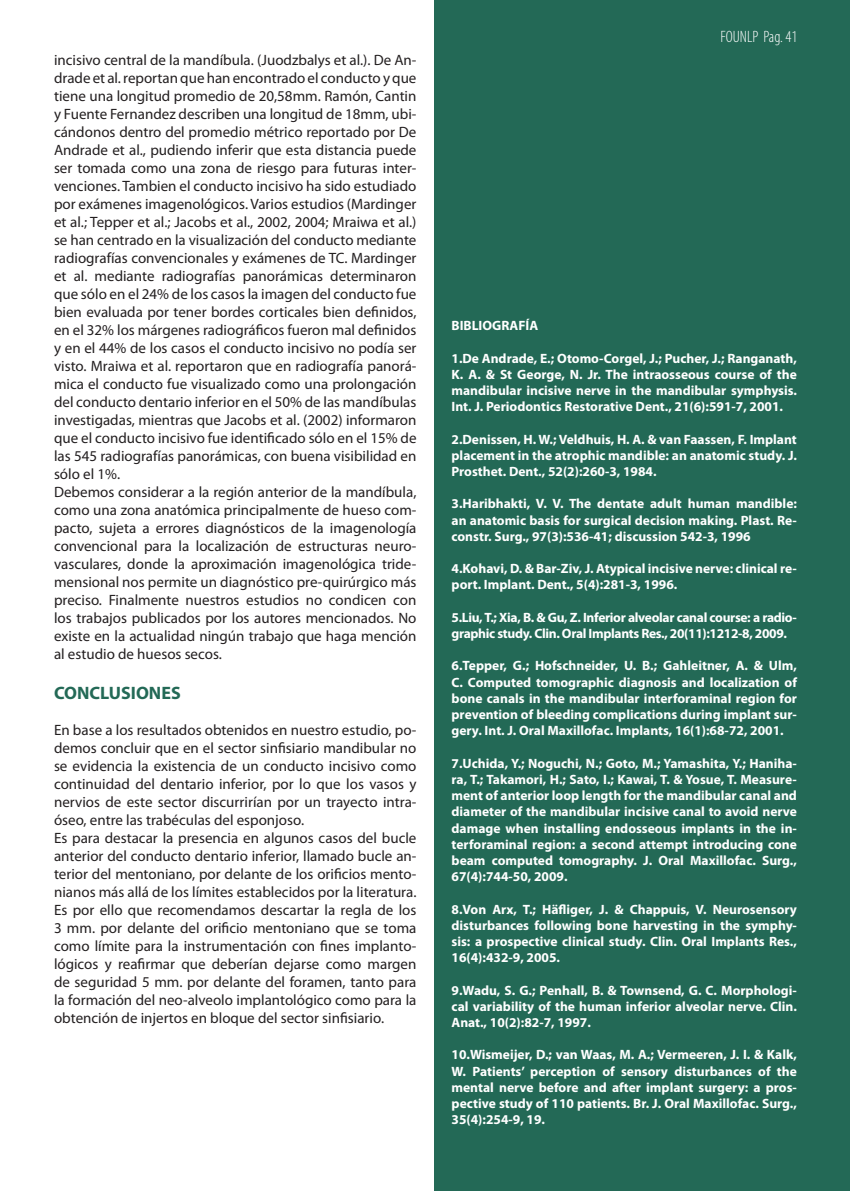
<style>
.page{position:relative;width:851px;height:1191px;background:#fff}
.page>*{position:absolute;margin:0;border:0;box-sizing:border-box;transform-origin:0 0}
.t1{font:700 18px "Myriad Pro";color:#236956}
.t2{font:300 condensed 16.5px "Myriad Pro";color:#fff}
.t3{font:15px/18px "Myriad Pro";color:#231f20;text-align:justify}
.t4{font:700 13.5px/16.2px "Myriad Pro";color:#fff;text-align:justify}
.t5{font:700 13.5px/16.2px "Myriad Pro";letter-spacing:-.025em;color:#fff}
</style>
<div class="page">
<div style="left:434px;top:0;width:416px;height:1191px;background:#236956"></div>
<p class="t3" style="left:54px;top:51px;width:364px">incisivo central de la mandíbula. (Juodzbalys et al.). De An&shy;drade et al. reportan que han encontrado el conducto y que tiene una longitud promedio de 20,58mm. Ramón, Cantin y Fuente Fernandez describen una longitud de 18mm, ubi&shy;cándonos dentro del promedio métrico reportado por De Andrade et al., pudiendo inferir que esta distancia puede ser tomada como una zona de riesgo para futuras inter&shy;venciones. Tambien el conducto incisivo ha sido estudiado por exámenes imagenológicos. Varios estudios (Mardinger et al.; Tepper et al.; Jacobs et al., 2002, 2004; Mraiwa et al.) se han centrado en la visualización del conducto mediante radiografías convencionales y exámenes de TC. Mardinger et al. mediante radiografías panorámicas determinaron que sólo en el 24% de los casos la imagen del conducto fue bien evaluada por tener bordes corticales bien definidos, en el 32% los márgenes radiográficos fueron mal definidos y en el 44% de los casos el conducto incisivo no podía ser visto. Mraiwa et al. reportaron que en radiografía panorá&shy;mica el conducto fue visualizado como una prolongación del conducto dentario inferior en el 50% de las mandíbulas investigadas, mientras que Jacobs et al. (2002) informaron que el conducto incisivo fue identificado sólo en el 15% de las 545 radiografías panorámicas, con buena visibilidad en sólo el 1%.</p>
<p class="t3" style="left:54px;top:483px;width:364px">Debemos considerar a la región anterior de la mandíbula, como una zona anatómica principalmente de hueso com&shy;pacto, sujeta a errores diagnósticos de la imagenología convencional para la localización de estructuras neuro&shy;vasculares, donde la aproximación imagenológica tride&shy;mensional nos permite un diagnóstico pre-quirúrgico más preciso. Finalmente nuestros estudios no condicen con los trabajos publicados por los autores mencionados. No existe en la actualidad ningún trabajo que haga mención al estudio de huesos secos.</p>
<p class="t1" style="left:54px;top:681px;width:128px">CONCLUSIONES</p>
<p class="t3" style="left:54px;top:721px;width:364px">En base a los resultados obtenidos en nuestro estudio, po&shy;demos concluir que en el sector sinfisiario mandibular no se evidencia la existencia de un conducto incisivo como continuidad del dentario inferior, por lo que los vasos y nervios de este sector discurrirían por un trayecto intra&shy;óseo, entre las trabéculas del esponjoso.</p>
<p class="t3" style="left:54px;top:829px;width:364px">Es para destacar la presencia en algunos casos del bucle anterior del conducto dentario inferior, llamado bucle an&shy;terior del mentoniano, por delante de los orificios mento&shy;nianos más allá de los límites establecidos por la literatura.<br>Es por ello que recomendamos descartar la regla de los 3 mm. por delante del orificio mentoniano que se toma como límite para la instrumentación con fines implanto&shy;lógicos y reafirmar que deberían dejarse como margen de seguridad 5 mm. por delante del foramen, tanto para la formación del neo-alveolo implantológico como para la obtención de injertos en bloque del sector sinfisiario.</p>
<p class="t2" style="left:720px;top:28px;width:78px">FOUNLP Pag. 41</p>
<p class="t4" style="left:451px;top:317px;width:88px">BIBLIOGRAFÍA</p>
<p class="t4" style="left:451px;top:349px;width:347px">1.De Andrade, E.; Otomo-Corgel, J.; Pucher, J.; Ranganath, K. A. &amp; St George, N. Jr. The intraosseous course of the mandibular incisive nerve in the mandibular symphysis.<br>Int. J. Periodontics Restorative Dent., 21(6):591-7, 2001.</p>
<p class="t4" style="left:451px;top:430px;width:347px">2.Denissen, H. W.; Veldhuis, H. A. &amp; van Faassen, F. Implant placement in the atrophic mandible: an anatomic study. J.<br>Prosthet. Dent., 52(2):260-3, 1984.</p>
<p class="t4" style="left:451px;top:495px;width:347px">3.Haribhakti, V. V. The dentate adult human mandible: an anatomic basis for surgical decision making. Plast. Re&shy;constr. Surg., 97(3):536-41; discussion 542-3, 1996</p>
<p class="t4" style="left:451px;top:560px;width:347px">4.Kohavi, D. &amp; Bar-Ziv, J. Atypical incisive nerve: clinical re&shy;port. Implant. Dent., 5(4):281-3, 1996.</p>
<p class="t5" style="left:451px;top:609px;width:347px">5.Liu, T.; Xia, B. &amp; Gu, Z. Inferior alveolar canal course: a radio&shy;graphic study. Clin. Oral Implants Res., 20(11):1212-8, 2009.</p>
<p class="t4" style="left:451px;top:657px;width:347px">6.Tepper, G.; Hofschneider, U. B.; Gahleitner, A. &amp; Ulm, C. Computed tomographic diagnosis and localization of bone canals in the mandibular interforaminal region for prevention of bleeding complications during implant sur&shy;gery. Int. J. Oral Maxillofac. Implants, 16(1):68-72, 2001.</p>
<p class="t4" style="left:451px;top:754px;width:347px">7.Uchida, Y.; Noguchi, N.; Goto, M.; Yamashita, Y.; Haniha&shy;ra, T.; Takamori, H.; Sato, I.; Kawai, T. &amp; Yosue, T. Measure&shy;ment of anterior loop length for the mandibular canal and diameter of the mandibular incisive canal to avoid nerve damage when installing endosseous implants in the in&shy;terforaminal region: a second attempt introducing cone beam computed tomography. J. Oral Maxillofac. Surg., 67(4):744-50, 2009.</p>
<p class="t4" style="left:451px;top:900px;width:347px">8.Von Arx, T.; Häfliger, J. &amp; Chappuis, V. Neurosensory disturbances following bone harvesting in the symphy&shy;sis: a prospective clinical study. Clin. Oral Implants Res., 16(4):432-9, 2005.</p>
<p class="t4" style="left:451px;top:981px;width:347px">9.Wadu, S. G.; Penhall, B. &amp; Townsend, G. C. Morphologi&shy;cal variability of the human inferior alveolar nerve. Clin.<br>Anat., 10(2):82-7, 1997.</p>
<p class="t4" style="left:451px;top:1046px;width:347px">10.Wismeijer, D.; van Waas, M. A.; Vermeeren, J. I. &amp; Kalk, W. Patients’ perception of sensory disturbances of the mental nerve before and after implant surgery: a pros&shy;pective study of 110 patients. Br. J. Oral Maxillofac. Surg., 35(4):254-9, 19.</p>
</div>
